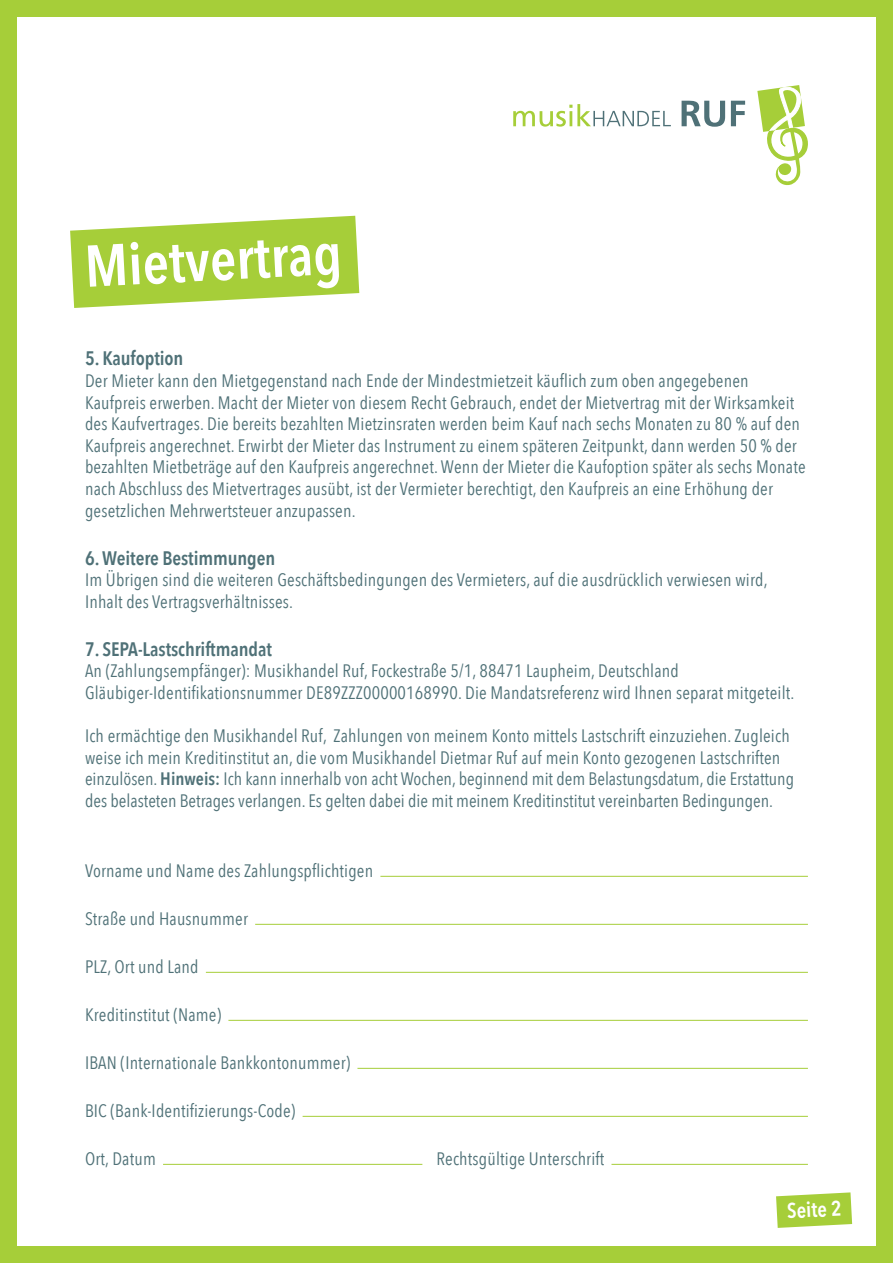
<style>
.page{position:relative;width:893px;height:1263px;background:#a6ce39}
.page>*{position:absolute;margin:0;border:0;box-sizing:border-box;transform-origin:0 0}
.t1{font:600 58.2px "Avenir Next Condensed";color:#fff}
.t2{font:600 21.15px "Avenir Next Condensed";color:#fff}
.t3{font:600 19.5px "Avenir Next Condensed";letter-spacing:-.005em;color:#4f7177}
.t4{font:18px/21.6px "Avenir Next Condensed";letter-spacing:.01em;color:#4f7177}
.s1{font-weight:600}
</style>
<div class="page">
<div style="left:17px;top:17px;width:859px;height:1229px;background:#fff"></div>
<svg style="left:513px;top:100px;width:232px;height:27px"></svg>
<svg style="left:757px;top:85px;width:51px;height:100px"></svg>
<hr style="left:380px;top:876px;width:428px;height:1px;background:#a6ce39">
<hr style="left:255px;top:924px;width:553px;height:1px;background:#a6ce39">
<hr style="left:206px;top:972px;width:602px;height:1px;background:#a6ce39">
<hr style="left:228px;top:1020px;width:580px;height:1px;background:#a6ce39">
<hr style="left:357px;top:1068px;width:451px;height:1px;background:#a6ce39">
<hr style="left:303px;top:1116px;width:505px;height:1px;background:#a6ce39">
<hr style="left:163px;top:1164px;width:259px;height:1px;background:#a6ce39">
<hr style="left:611px;top:1164px;width:197px;height:1px;background:#a6ce39">
<svg style="left:70px;top:216px;width:289px;height:92px"></svg>
<svg style="left:776px;top:1192px;width:76px;height:36px;background:#b2d454"></svg>
<p class="t1" style="left:82px;top:216px;width:259px;rotate:-3deg">Mietvertrag</p>
<p class="t3" style="left:85px;top:342px;width:100px">5. Kaufoption</p>
<p class="t4" style="left:85px;top:369px;width:722px">Der Mieter kann den Mietgegenstand nach Ende der Mindestmietzeit käuflich zum oben angegebenen Kaufpreis erwerben. Macht der Mieter von diesem Recht Gebrauch, endet der Mietvertrag mit der Wirksamkeit des Kaufvertrages. Die bereits bezahlten Mietzinsraten werden beim Kauf nach sechs Monaten zu 80 % auf den Kaufpreis angerechnet. Erwirbt der Mieter das Instrument zu einem späteren Zeitpunkt, dann werden 50 % der bezahlten Mietbeträge auf den Kaufpreis angerechnet. Wenn der Mieter die Kaufoption später als sechs Monate nach Abschluss des Mietvertrages ausübt, ist der Vermieter berechtigt, den Kaufpreis an eine Erhöhung der gesetzlichen Mehrwertsteuer anzupassen.</p>
<p class="t3" style="left:85px;top:541px;width:192px">6. Weitere Bestimmungen</p>
<p class="t4" style="left:85px;top:568px;width:684px">Im Übrigen sind die weiteren Geschäftsbedingungen des Vermieters, auf die ausdrücklich verwiesen wird,<br>Inhalt des Vertragsverhältnisses.</p>
<p class="t3" style="left:85px;top:632px;width:188px">7. SEPA-Lastschriftmandat</p>
<p class="t4" style="left:85px;top:659px;width:595px">An (Zahlungsempfänger): Musikhandel Ruf, Fockestraße 5/1, 88471 Laupheim, Deutschland</p>
<p class="t4" style="left:85px;top:681px;width:711px">Gläubiger-Identifikationsnummer DE89ZZZ00000168990. Die Mandatsreferenz wird Ihnen separat mitgeteilt.</p>
<p class="t4" style="left:85px;top:724px;width:711px">Ich ermächtige den Musikhandel Ruf, Zahlungen von meinem Konto mittels Lastschrift einzuziehen. Zugleich weise ich mein Kreditinstitut an, die vom Musikhandel Dietmar Ruf auf mein Konto gezogenen Lastschriften einzulösen. <span class="s1">Hinweis:</span> Ich kann innerhalb von acht Wochen, beginnend mit dem Belastungsdatum, die Erstattung des belasteten Betrages verlangen. Es gelten dabei die mit meinem Kreditinstitut vereinbarten Bedingungen.</p>
<p class="t4" style="left:85px;top:859px;width:290px">Vorname und Name des Zahlungspflichtigen</p>
<p class="t4" style="left:85px;top:907px;width:164px">Straße und Hausnummer</p>
<p class="t4" style="left:85px;top:955px;width:115px">PLZ, Ort und Land</p>
<p class="t4" style="left:85px;top:1003px;width:138px">Kreditinstitut (Name)</p>
<p class="t4" style="left:85px;top:1051px;width:267px">IBAN (Internationale Bankkontonummer)</p>
<p class="t4" style="left:85px;top:1099px;width:212px">BIC (Bank-Identifizierungs-Code)</p>
<p class="t4" style="left:85px;top:1147px;width:72px">Ort, Datum</p>
<p class="t4" style="left:437px;top:1147px;width:169px">Rechtsgültige Unterschrift</p>
<p class="t2" style="left:786px;top:1192px;width:56px;rotate:-3deg">Seite 2</p>
</div>
